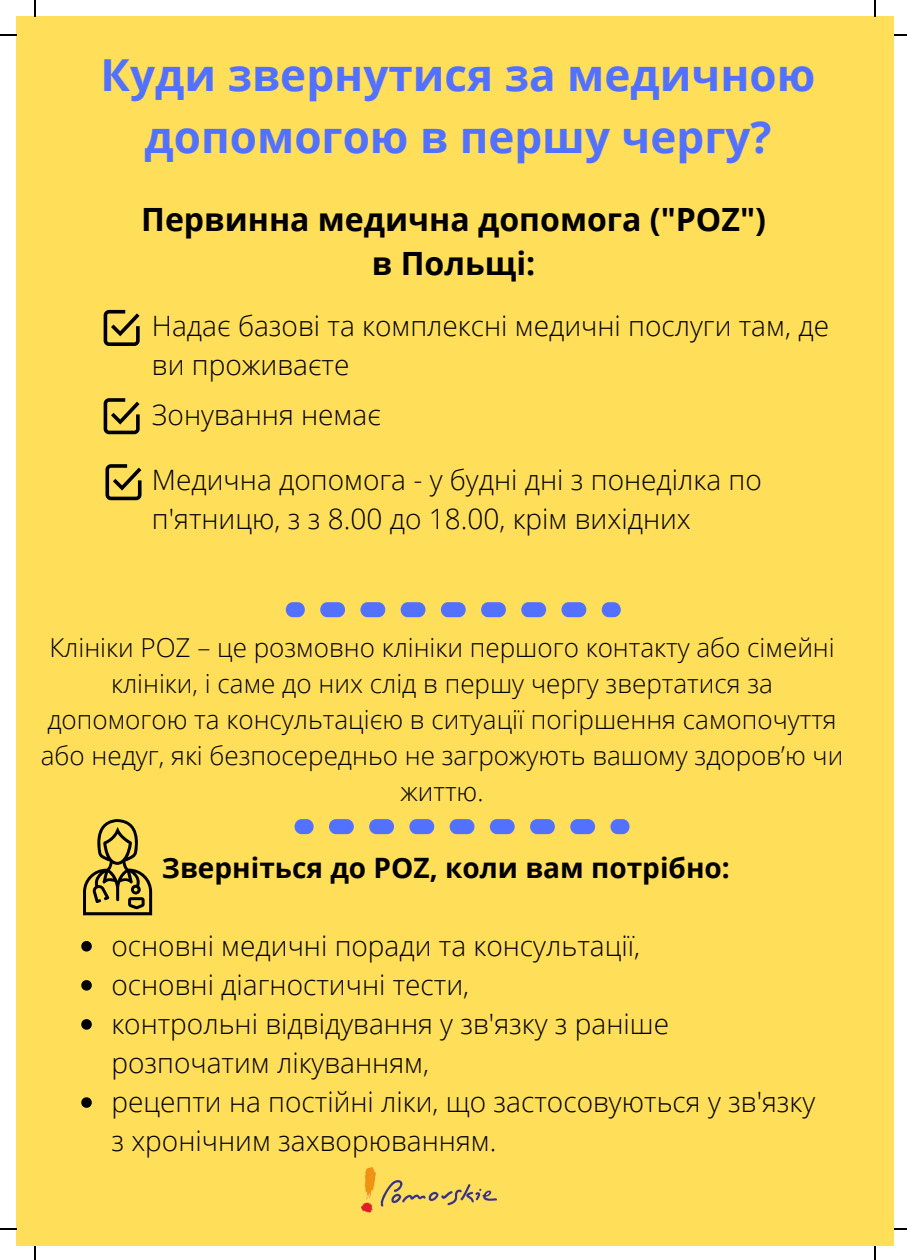
<style>
.page{position:relative;width:907px;height:1260px;background:#fff}
.page>*{position:absolute;margin:0;border:0;box-sizing:border-box;transform-origin:0 0}
.t1{font:700 44px/61.6px "Open Sans";color:#5271ff;text-align:center}
.t2{font:700 32px "Open Sans";color:#000}
.t3{font:300 28px/39px "Open Sans";color:#000}
.t4{font:700 28px "Open Sans";color:#000}
.t5{font:300 26px/36px "Open Sans";color:#000;text-align:center}
</style>
<div class="page">
<div style="left:17px;top:17px;width:876px;height:1228px;background:#ffde59"></div>
<svg style="left:104px;top:310px;width:36px;height:36px"></svg>
<svg style="left:104px;top:398px;width:36px;height:36px"></svg>
<svg style="left:105px;top:464px;width:36px;height:36px"></svg>
<img style="left:362px;top:1167px;width:135px;height:45px">
<div style="left:601px;top:602px;width:19px;height:15px;background:#5271ff;border-radius:7px"></div>
<svg style="left:320px;top:602px;width:266px;height:15px"></svg>
<div style="left:286px;top:602px;width:19px;height:15px;background:#5271ff;border-radius:7px"></div>
<svg style="left:81px;top:941px;width:11px;height:10px"></svg>
<svg style="left:81px;top:980px;width:11px;height:10px"></svg>
<svg style="left:81px;top:1019px;width:11px;height:10px"></svg>
<svg style="left:81px;top:1097px;width:11px;height:10px"></svg>
<div style="left:610px;top:818px;width:19px;height:16px;background:#5271ff;border-radius:7px"></div>
<svg style="left:329px;top:819px;width:266px;height:15px"></svg>
<div style="left:294px;top:818px;width:19px;height:16px;background:#5271ff;border-radius:7px"></div>
<svg style="left:83px;top:819px;width:69px;height:96px"></svg>
<svg style="left:35px;top:0;width:1px;height:17px"></svg>
<svg style="left:0;top:35px;width:17px;height:1px"></svg>
<svg style="left:874px;top:0;width:1px;height:17px"></svg>
<svg style="left:893px;top:35px;width:14px;height:1px"></svg>
<svg style="left:35px;top:1245px;width:1px;height:14px"></svg>
<svg style="left:874px;top:1245px;width:1px;height:14px"></svg>
<p class="t1" style="left:101px;top:44px;width:716px">Куди звернутися за медичною допомогою в першу чергу?</p>
<p class="t2" style="left:141px;top:197px;width:626px">Первинна медична допомога ("POZ")</p>
<p class="t2" style="left:372px;top:240px;width:165px">в Польщі:</p>
<p class="t3" style="left:152px;top:305px;width:678px">Надає базові та комплексні медичні послуги там, де ви проживаєте</p>
<p class="t3" style="left:152px;top:395px;width:230px">Зонування немає</p>
<p class="t3" style="left:152px;top:459px;width:611px">Медична допомога - у будні дні з понеділка по п'ятницю, з з 8.00 до 18.00, крім вихідних</p>
<p class="t5" style="left:41px;top:628px;width:804px">Клініки POZ – це розмовно клініки першого контакту або сімейні клініки, і саме до них слід в першу чергу звертатися за допомогою та консультацією в ситуації погіршення самопочуття або недуг, які безпосередньо не загрожують вашому здоров’ю чи життю.</p>
<p class="t4" style="left:162px;top:847px;width:569px">Зверніться до POZ, коли вам потрібно:</p>
<p class="t3" style="left:111px;top:925px;width:530px">основні медичні поради та консультації,</p>
<p class="t3" style="left:111px;top:964px;width:359px">основні діагностичні тести,</p>
<p class="t3" style="left:111px;top:1003px;width:559px">контрольні відвідування у зв'язку з раніше розпочатим лікуванням,</p>
<p class="t3" style="left:111px;top:1081px;width:705px">рецепти на постійні ліки, що застосовуються у зв'язку з хронічним захворюванням.</p>
</div>
